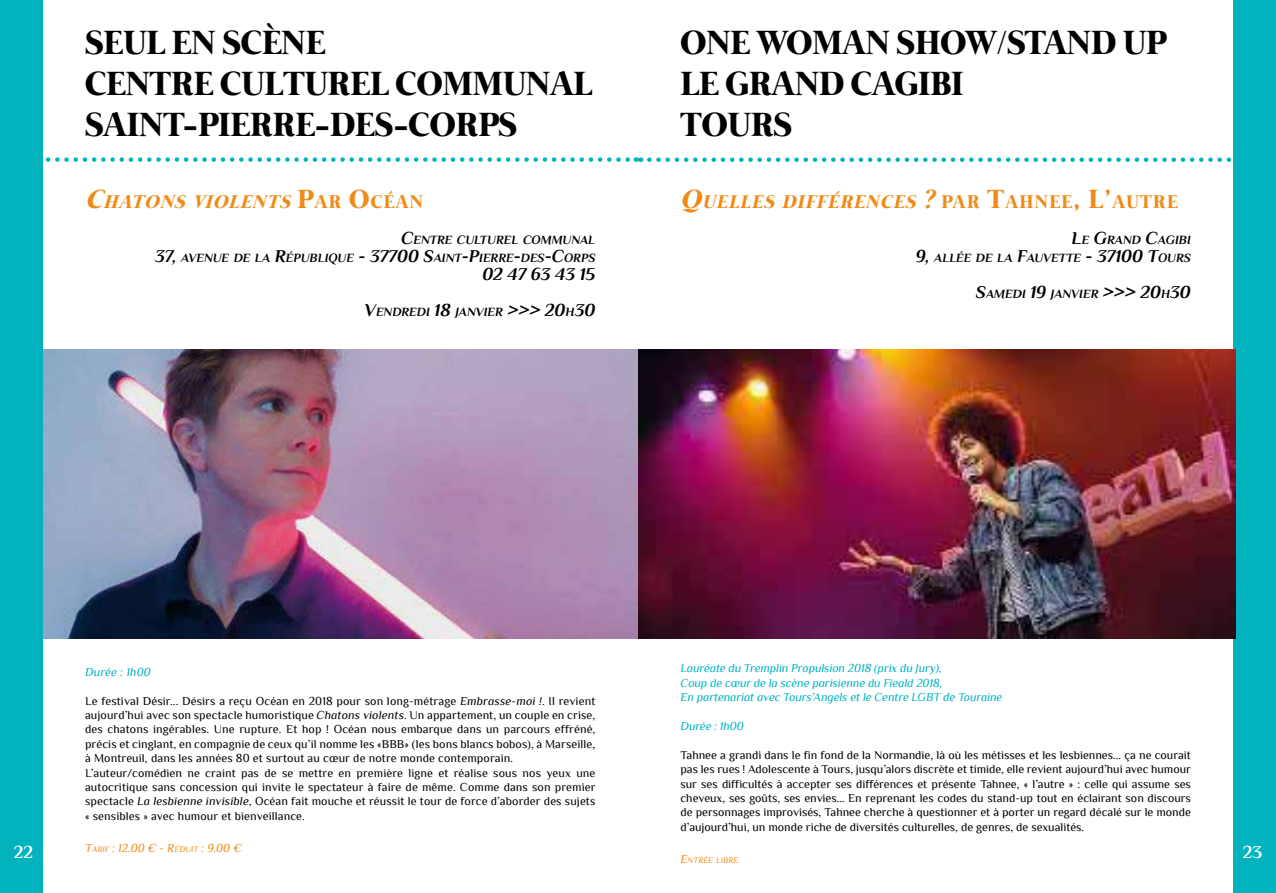
<style>
.page{position:relative;width:1276px;height:893px;background:#fff}
.page>*{position:absolute;margin:0;border:0;box-sizing:border-box;transform-origin:0 0}
.t1{font:700 34.5px/41.4px "Mermaid";color:#000}
.t2{font:italic 700 18.9px "Mermaid";color:#f08b18}
.t3{font:italic 700 18px "Philosopher";color:#000}
.t4{font:700 18px "Philosopher";color:#fff}
.t5{font:italic 700 12.6px/18px "Philosopher";color:#000;text-align:right}
.t6{font:12px/14.4px "Philosopher";letter-spacing:.01em;color:#000}
.t7{font:italic 12px/14.4px "Philosopher";letter-spacing:-.01em;color:#02b3be}
.t8{font:italic 12px "Philosopher";color:#f08b18}
.t9{font:italic 12px "Philosopher";letter-spacing:.01em;color:#02b3be}
.t10{font:italic 8.4px "Philosopher";color:#f08b18}
.s1{font-size:27px}
.s2{font-style:normal;font-size:27px}
.s3{font-style:normal}
.s4{font-size:18px}
.s5{font-size:12px}
.s6{font-style:italic}
.s7{font-size:8.4px}
</style>
<div class="page">
<div style="left:1233px;top:0;width:43px;height:893px;background:#02b3be"></div>
<img style="left:43px;top:350px;width:1192px;height:289px">
<div style="left:0;top:0;width:43px;height:893px;background:#02b3be"></div>
<svg style="left:45px;top:157px;width:596px;height:5px"></svg>
<svg style="left:649px;top:157px;width:583px;height:5px"></svg>
<h1 class="t1" style="left:85px;top:24px;width:509px">SEUL EN SCÈNE<br>CENTRE CULTUREL COMMUNAL<br>SAINT-PIERRE-DES-CORPS</h1>
<h2 class="t2" style="left:85px;top:191px;width:340px"><span class="s1">C</span>HATONS VIOLENTS <span class="s2">P</span> <span class="s3">A R</span> <span class="s2">O</span> <span class="s3">C É A N</span></h2>
<p class="t5" style="left:155px;top:231px;width:442px"><span class="s4">C</span>ENTRE CULTUREL COMMUNAL<br><span class="s4">37,</span> AVENUE DE LA <span class="s4">R</span>ÉPUBLIQUE <span class="s4">- 37700 S</span>AINT<span class="s4">-P</span>IERRE<span class="s4">-</span>DES<span class="s4">-C</span>ORPS</p>
<h3 class="t3" style="left:482px;top:264px;width:115px">02 47 63 43 15</h3>
<p class="t5" style="left:364px;top:303px;width:232px"><span class="s4">V</span>ENDREDI <span class="s4">18</span> JANVIER <span class="s4">&gt;&gt;&gt; 20</span>H<span class="s4">30</span></p>
<h1 class="t1" style="left:680px;top:24px;width:487px">ONE WOMAN SHOW/STAND UP<br>LE GRAND CAGIBI<br>TOURS</h1>
<h2 class="t2" style="left:680px;top:191px;width:499px"><span class="s1">Q</span>UELLES DIFFÉRENCES <span class="s1">?</span> <span class="s3">PAR</span> <span class="s2">T</span><span class="s3">AHNEE</span><span class="s2">, L’</span><span class="s3">AUTRE</span></h2>
<p class="t5" style="left:915px;top:231px;width:277px"><span class="s4">L</span>E <span class="s4">G</span>RAND <span class="s4">C</span>AGIBI<br><span class="s4">9,</span> ALLÉE DE LA <span class="s4">F</span>AUVETTE <span class="s4">- 37100 T</span>OURS</p>
<p class="t5" style="left:976px;top:285px;width:216px"><span class="s4">S</span>AMEDI <span class="s4">19</span> JANVIER <span class="s4">&gt;&gt;&gt; 20</span>H<span class="s4">30</span></p>
<p class="t7" style="left:680px;top:661px;width:323px">Lauréate du Tremplin Propulsion 2018 (prix du Jury),<br>Coup de cœur de la scène parisienne du Fieald 2018,<br>En partenariat avec Tours’Angels et le Centre LGBT de Touraine</p>
<p class="t7" style="left:680px;top:719px;width:65px">Durée : 1h00</p>
<p class="t6" style="left:680px;top:748px;width:512px;text-align:justify">Tahnee a grandi dans le fin fond de la Normandie, là où les métisses et les lesbiennes... ça ne courait pas les rues ! Adolescente à Tours, jusqu’alors discrète et timide, elle revient aujourd’hui avec humour sur ses difficultés à accepter ses différences et présente Tahnee, « l’autre » : celle qui assume ses cheveux, ses goûts, ses envies… En reprenant les codes du stand-up tout en éclairant son discours de personnages improvisés, Tahnee cherche à questionner et à porter un regard décalé sur le monde d’aujourd’hui, un monde riche de diversités culturelles, de genres, de sexualités.</p>
<p class="t10" style="left:680px;top:856px;width:59px"><span class="s5">E</span>NTRÉE LIBRE</p>
<p class="t9" style="left:85px;top:665px;width:67px">Durée : 1h00</p>
<p class="t6" style="left:85px;top:693px;width:512px">Le festival Désir... Désirs a reçu Océan en 2018 pour son long-métrage <span class="s6">Embrasse-moi !</span>. Il revient aujourd’hui avec son spectacle humoristique <span class="s6">Chatons violents</span>. Un appartement, un couple en crise, des chatons ingérables. Une rupture. Et hop ! Océan nous embarque dans un parcours effréné, précis et cinglant, en compagnie de ceux qu’il nomme les «BBB» (les bons blancs bobos), à Marseille, à Montreuil, dans les années 80 et surtout au cœur de notre monde contemporain.<br>L’auteur/comédien ne craint pas de se mettre en première ligne et réalise sous nos yeux une autocritique sans concession qui invite le spectateur à faire de même. Comme dans son premier spectacle <span class="s6">La lesbienne invisible</span>, Océan fait mouche et réussit le tour de force d’aborder des sujets « sensibles » avec humour et bienveillance.</p>
<p class="t8" style="left:85px;top:842px;width:159px">T<span class="s7">ARIF</span> : 12.00 € - R<span class="s7">ÉDUIT</span> : 9.00 €</p>
<h3 class="t4" style="left:14px;top:843px;width:21px">22</h3>
<h3 class="t4" style="left:1242px;top:843px;width:21px">23</h3>
</div>
